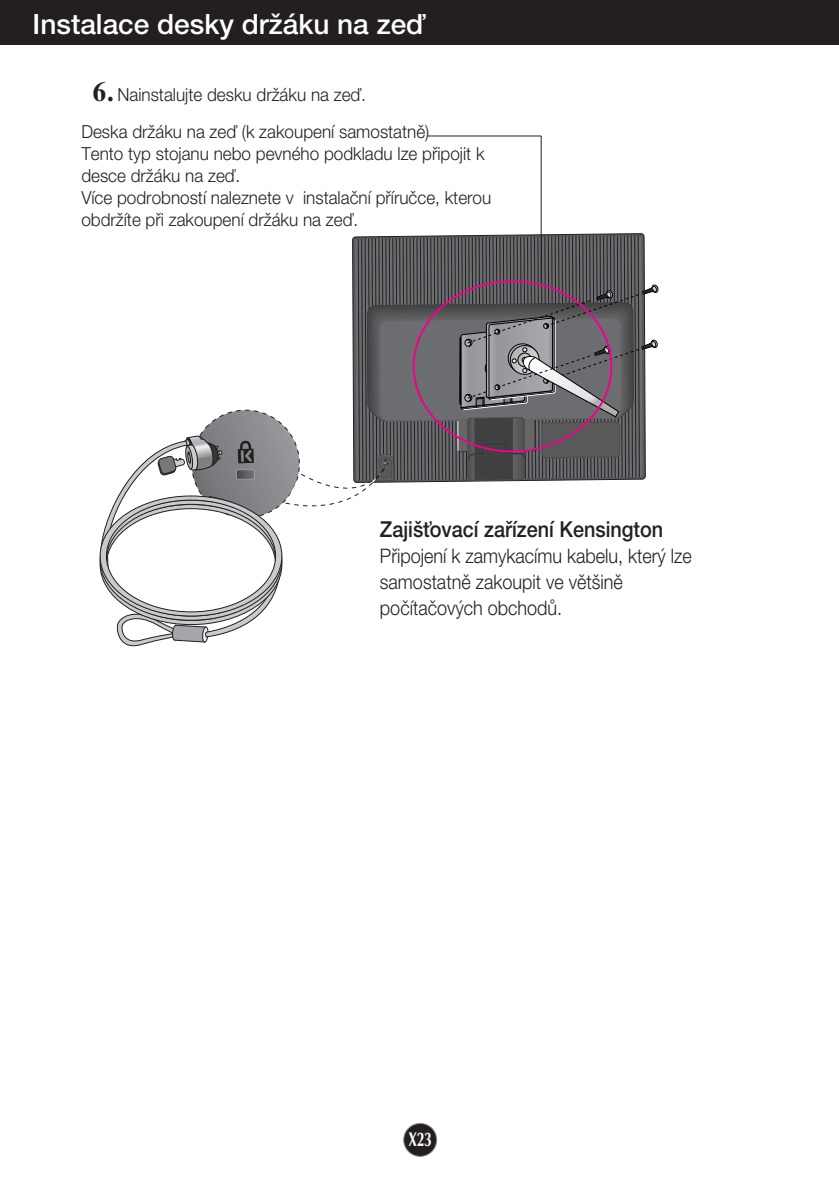
<style>
.page{position:relative;width:839px;height:1189px;background:#fff}
.page>*{position:absolute;margin:0;border:0;box-sizing:border-box;transform-origin:0 0}
.t1{font:500 28px "Helvetica Neue CE";color:#fff}
.t2{font:500 22px "Helvetica Neue CE";color:#231f20;scale:.9 1}
.t3{font:300 20px/26px "Helvetica Neue CE";color:#231f20;scale:.9 1}
.t4{font:700 20px "Optima";color:#fff;scale:.7 1}
.t5{font:300 18px/22px "Helvetica Neue CE";color:#231f20;scale:.95 1}
.s1{font-family:"Times";font-weight:700;font-size:28px}
</style>
<div class="page">
<div style="left:403px;top:1123px;width:34px;height:33px;background:#231f20;border-radius:50%"></div>
<div style="left:403px;top:1123px;width:34px;height:34px;border:2px solid #939598;border-radius:50%"></div>
<div style="left:0;top:0;width:839px;height:45px;background:#231f20"></div>
<hr style="left:540px;top:136px;width:1px;height:146px;background:#231f20">
<hr style="left:428px;top:135px;width:113px;height:1px;background:#231f20">
<svg style="left:99px;top:228px;width:559px;height:419px"></svg>
<h1 class="t1" style="left:33px;top:14px;width:394px">Instalace desky drÏáku na zeì</h1>
<p class="t5" style="left:93px;top:85px;width:289px"><span class="s1">6.</span> Nainstalujte desku drÏáku na zeì.</p>
<p class="t5" style="left:81px;top:122px;width:433px">Deska drÏáku na zeì (k zakoupení samostatnû)<br>Tento typ stojanu nebo pevného podkladu lze pfiipojit k desce drÏáku na zeì.<br>Více podrobností naleznete v instalaãní pfiíruãce, kterou obdrÏíte pfii zakoupení drÏáku na zeì.</p>
<p class="t2" style="left:380px;top:521px;width:316px">Zaji‰Èovací zafiízení Kensington</p>
<p class="t3" style="left:380px;top:545px;width:348px">Pfiipojení k zamykacímu kabelu, kter˘ lze samostatnû zakoupit ve vût‰inû poãítaãov˘ch obchodÛ.</p>
<p class="t4" style="left:408px;top:1131px;width:35px">X23</p>
</div>
